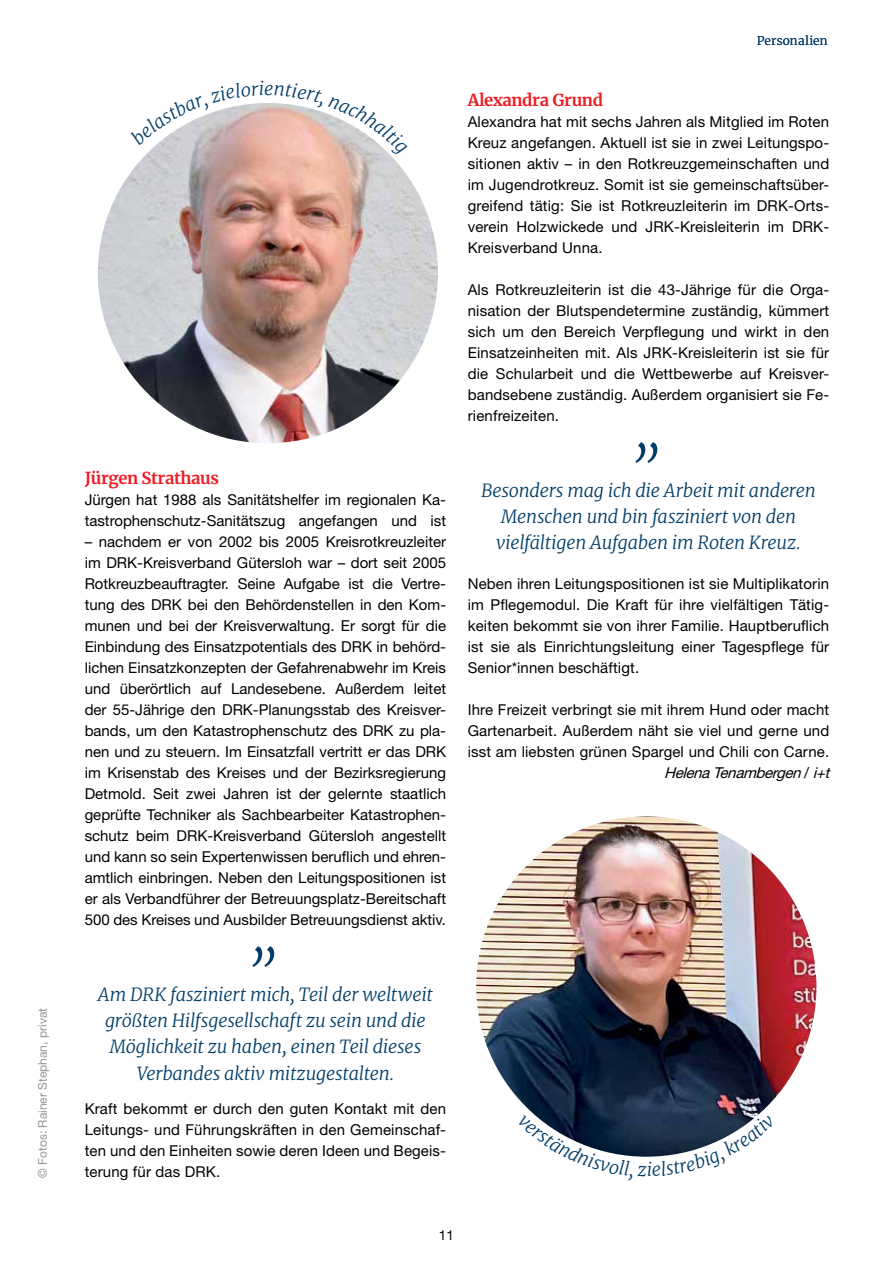
<style>
.page{position:relative;width:893px;height:1263px;background:#fff}
.page>*{position:absolute;margin:0;border:0;box-sizing:border-box;transform-origin:0 0}
.t1{font:italic 300 54px "Merriweather";color:#003d68}
.t2{font:italic 300 18px/26.2px "Merriweather";letter-spacing:-.015em;color:#003d68;text-align:center}
.t3{font:700 16.5px "Merriweather";letter-spacing:-.02em;color:#ed1d24}
.t4{font:15px/21px "Helvetica Neue LT Std";letter-spacing:.01em;color:#000;text-align:justify}
.t5{font:italic 15px "Helvetica Neue LT Std";color:#000}
.t6{font:13.5px "Helvetica Neue LT Std";color:#000}
.t7{font:12px "Helvetica Neue LT Std";color:#939598}
.t8{font:300 12px "Merriweather";letter-spacing:.015em;color:#003d68}
.s1{font-style:normal}
</style>
<div class="page">
<img style="left:98px;top:103px;width:340px;height:340px;border-radius:170px">
<img style="left:476px;top:816px;width:340px;height:341px;border-radius:170px">
<svg style="left:535px;top:1115px;width:97px;height:41px"></svg>
<svg style="left:638px;top:1115px;width:120px;height:42px"></svg>
<svg style="left:144px;top:103px;width:248px;height:54px"></svg>
<p class="t7" style="left:35px;top:1177px;width:171px;rotate:-90deg">© Fotos: Rainer Stephan, privat</p>
<p class="t3" style="left:85px;top:465px;width:136px">Jürgen Strathaus</p>
<p class="t4" style="left:85px;top:489px;width:363px">Jürgen hat 1988 als Sanitätshelfer im regionalen Ka&shy;tastrophenschutz-Sanitätszug angefangen und ist</p>
<p class="t4" style="left:85px;top:531px;width:363px">– nachdem er von 2002 bis 2005 Kreisrotkreuzleiter im DRK-Kreisverband Gütersloh war – dort seit 2005<br>Rotkreuzbeauftragter. Seine Aufgabe ist die Vertre&shy;tung des DRK bei den Behördenstellen in den Kom&shy;munen und bei der Kreisverwaltung. Er sorgt für die Einbindung des Einsatzpotentials des DRK in behörd&shy;lichen Einsatzkonzepten der Gefahrenabwehr im Kreis und überörtlich auf Landesebene. Außerdem leitet der 55-Jährige den DRK-Planungsstab des Kreisver&shy;bands, um den Katastrophenschutz des DRK zu pla&shy;nen und zu steuern. Im Einsatzfall vertritt er das DRK im Krisenstab des Kreises und der Bezirksregierung Detmold. Seit zwei Jahren ist der gelernte staatlich geprüfte Techniker als Sachbearbeiter Katastrophen&shy;schutz beim DRK-Kreisverband Gütersloh angestellt und kann so sein Expertenwissen beruflich und ehren&shy;amtlich einbringen. Neben den Leitungspositionen ist er als Verbandführer der Betreuungsplatz-Bereitschaft 500 des Kreises und Ausbilder Betreuungsdienst aktiv.</p>
<h1 class="t1" style="left:250px;top:892px;width:32px">„</h1>
<p class="t2" style="left:98px;top:980px;width:337px">Am DRK fasziniert mich, Teil der weltweit größten Hilfsgesellschaft zu sein und die Möglichkeit zu haben, einen Teil dieses Verbandes aktiv mitzugestalten.</p>
<p class="t4" style="left:85px;top:1098px;width:363px">Kraft bekommt er durch den guten Kontakt mit den Leitungs- und Führungskräften in den Gemeinschaf&shy;ten und den Einheiten sowie deren Ideen und Begeis&shy;terung für das DRK.</p>
<p class="t8" style="left:757px;top:32px;width:73px">Personalien</p>
<p class="t3" style="left:468px;top:87px;width:137px">Alexandra Grund</p>
<p class="t4" style="left:468px;top:111px;width:363px">Alexandra hat mit sechs Jahren als Mitglied im Roten Kreuz angefangen. Aktuell ist sie in zwei Leitungspo&shy;sitionen aktiv – in den Rotkreuzgemeinschaften und im Jugendrotkreuz. Somit ist sie gemeinschaftsüber&shy;greifend tätig: Sie ist Rotkreuzleiterin im DRK-Orts&shy;verein Holzwickede und JRK-Kreisleiterin im DRK-Kreisverband Unna.</p>
<p class="t4" style="left:468px;top:279px;width:363px">Als Rotkreuzleiterin ist die 43-Jährige für die Orga&shy;nisation der Blutspendetermine zuständig, kümmert sich um den Bereich Verpflegung und wirkt in den Einsatzeinheiten mit. Als JRK-Kreisleiterin ist sie für die Schularbeit und die Wettbewerbe auf Kreisver&shy;bandsebene zuständig. Außerdem organisiert sie Fe&shy;rienfreizeiten.</p>
<h1 class="t1" style="left:633px;top:388px;width:32px">„</h1>
<p class="t2" style="left:481px;top:476px;width:336px">Besonders mag ich die Arbeit mit anderen<br>Menschen und bin fasziniert von den vielfältigen Aufgaben im Roten Kreuz.</p>
<p class="t4" style="left:468px;top:573px;width:363px">Neben ihren Leitungspositionen ist sie Multiplikatorin im Pflegemodul. Die Kraft für ihre vielfältigen Tätig&shy;keiten bekommt sie von ihrer Familie. Hauptberuflich ist sie als Einrichtungsleitung einer Tagespflege für Senior*innen beschäftigt.</p>
<p class="t4" style="left:468px;top:699px;width:363px">Ihre Freizeit verbringt sie mit ihrem Hund oder macht</p>
<p class="t4" style="left:468px;top:720px;width:363px">Gartenarbeit. Außerdem näht sie viel und gerne und</p>
<p class="t4" style="left:468px;top:741px;width:363px">isst am liebsten grünen Spargel und Chili con Carne.</p>
<p class="t5" style="left:664px;top:764px;width:171px">HelenaTenambergen<span class="s1">/</span> i+t</p>
<p class="t6" style="left:439px;top:1227px;width:17px">11</p>
</div>
